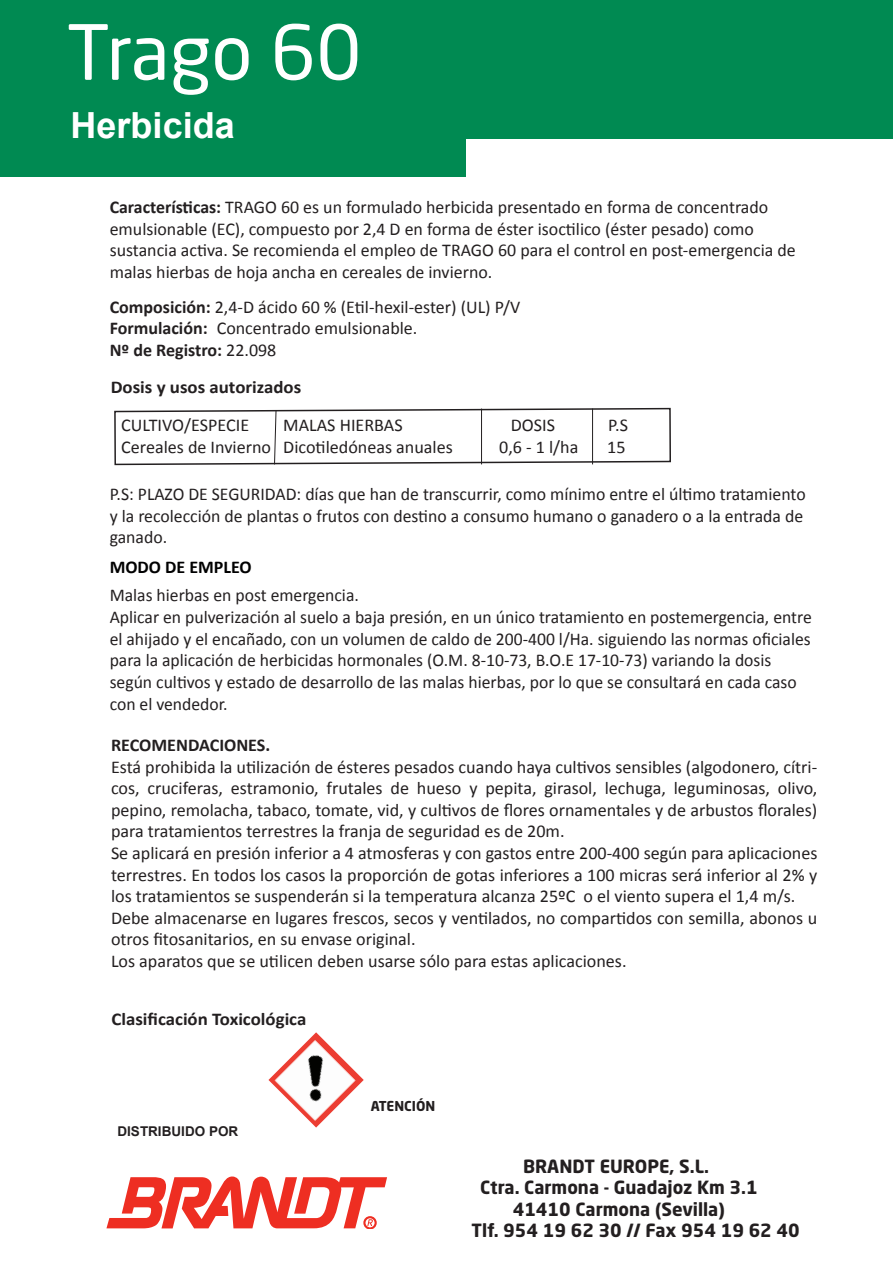
<style>
.page{position:relative;width:893px;height:1263px;background:#fff}
.page>*{position:absolute;margin:0;border:0;box-sizing:border-box;transform-origin:0 0}
.t1{font:75px "Neo Sans Pro";color:#fff}
.t2{font:700 36px "Arial";color:#fff}
.t3{font:18px/21.6px "Calibri";color:#231f20}
.t4{font:700 18px "Neo Sans Pro";color:#231f20}
.t5{font:700 18px "Calibri";color:#231f20;scale:1.05 1}
.t6{font:700 18px "Calibri";color:#231f20}
.t7{font:700 18px "Calibri";color:#000001}
.t8{font:700 13.5px "Arial";color:#231f20}
.t9{font:700 13.5px "Neo Sans Pro";color:#231f20}
.s1{font-weight:700}
</style>
<div class="page">
<div style="left:0;top:0;width:465px;height:177px;background:#008a52"></div>
<div style="left:412px;top:0;width:481px;height:138px;background:#008a52"></div>
<svg style="left:106px;top:1176px;width:281px;height:52px"></svg>
<div style="left:363px;top:1216px;width:14px;height:13px;border:2px solid #ee2e22;border-radius:50%"></div>
<img style="left:268px;top:1032px;width:96px;height:95px">
<svg style="left:114px;top:407px;width:557px;height:59px"></svg>
<h1 class="t1" style="left:66px;top:24px;width:297px">Trago 60</h1>
<h2 class="t2" style="left:71px;top:105px;width:166px">Herbicida</h2>
<p class="t3" style="left:110px;top:198px;width:687px"><span class="s1">Características:</span> TRAGO 60 es un formulado herbicida presentado en forma de concentrado emulsionable (EC), compuesto por 2,4 D en forma de éster isoctilico (éster pesado) como sustancia activa. Se recomienda el empleo de TRAGO 60 para el control en post-emergencia de malas hierbas de hoja ancha en cereales de invierno.</p>
<p class="t3" style="left:110px;top:296px;width:412px"><span class="s1">Composición:</span> 2,4-D ácido 60 % (Etil-hexil-ester) (UL) P/V<br><span class="s1">Formulación:</span> Concentrado emulsionable.<br><span class="s1">Nº de Registro:</span> 22.098</p>
<p class="t5" style="left:111px;top:376px;width:183px">Dosis y usos autorizados</p>
<p class="t3" style="left:121px;top:415px;width:129px">CULTIVO/ESPECIE</p>
<p class="t3" style="left:283px;top:415px;width:121px">MALAS HIERBAS</p>
<p class="t3" style="left:511px;top:415px;width:46px">DOSIS</p>
<p class="t3" style="left:608px;top:415px;width:21px">P.S</p>
<p class="t3" style="left:121px;top:436px;width:333px">Cereales de Invierno Dicotiledóneas anuales</p>
<p class="t3" style="left:499px;top:436px;width:81px">0,6 - 1 l/ha</p>
<p class="t3" style="left:607px;top:436px;width:20px">15</p>
<p class="t3" style="left:110px;top:483px;width:697px">P.S: PLAZO DE SEGURIDAD: días que han de transcurrir, como mínimo entre el último tratamiento y la recolección de plantas o frutos con destino a consumo humano o ganadero o a la entrada de ganado.</p>
<p class="t7" style="left:110px;top:555px;width:144px">MODO DE EMPLEO</p>
<p class="t3" style="left:110px;top:585px;width:704px">Malas hierbas en post emergencia.<br>Aplicar en pulverización al suelo a baja presión, en un único tratamiento en postemergencia, entre el ahijado y el encañado, con un volumen de caldo de 200-400 l/Ha. siguiendo las normas oficiales para la aplicación de herbicidas hormonales (O.M. 8-10-73, B.O.E 17-10-73) variando la dosis según cultivos y estado de desarrollo de las malas hierbas, por lo que se consultará en cada caso con el vendedor.</p>
<p class="t6" style="left:111px;top:733px;width:161px">RECOMENDACIONES.</p>
<p class="t3" style="left:111px;top:756px;width:708px">Está prohibida la utilización de ésteres pesados cuando haya cultivos sensibles (algodonero, cítri&shy;cos, cruciferas, estramonio, frutales de hueso y pepita, girasol, lechuga, leguminosas, olivo, pepino, remolacha, tabaco, tomate, vid, y cultivos de flores ornamentales y de arbustos florales) para tratamientos terrestres la franja de seguridad es de 20m.<br>Se aplicará en presión inferior a 4 atmosferas y con gastos entre 200-400 según para aplicaciones terrestres. En todos los casos la proporción de gotas inferiores a 100 micras será inferior al 2% y los tratamientos se suspenderán si la temperatura alcanza 25ºC o el viento supera el 1,4 m/s.<br>Debe almacenarse en lugares frescos, secos y ventilados, no compartidos con semilla, abonos u otros fitosanitarios, en su envase original.<br>Los aparatos que se utilicen deben usarse sólo para estas aplicaciones.</p>
<p class="t5" style="left:111px;top:1008px;width:187px">Clasificación Toxicológica</p>
<p class="t8" style="left:117px;top:1124px;width:122px">DISTRIBUIDO POR</p>
<p class="t9" style="left:371px;top:1098px;width:66px">ATENCIÓN</p>
<p class="t4" style="left:523px;top:1155px;width:187px">BRANDT EUROPE, S.L.</p>
<p class="t4" style="left:480px;top:1177px;width:279px">Ctra. Carmona - Guadajoz Km 3.1</p>
<p class="t4" style="left:513px;top:1199px;width:214px">41410 Carmona (Sevilla)</p>
<p class="t4" style="left:471px;top:1220px;width:330px">Tlf. 954 19 62 30 // Fax 954 19 62 40</p>
</div>
